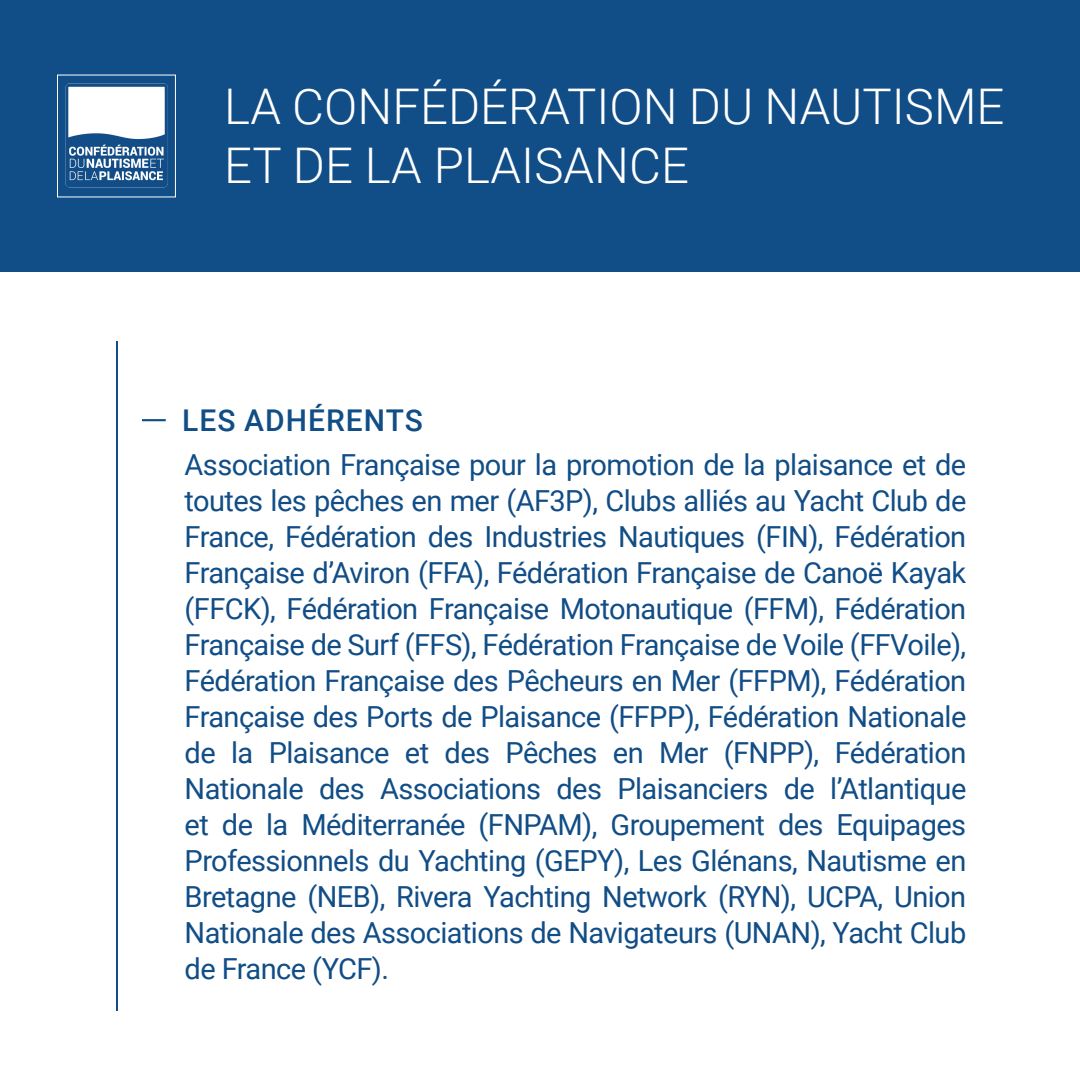
<style>
.page{position:relative;width:1080px;height:1080px;background:#fff}
.page>*{position:absolute;margin:0;border:0;box-sizing:border-box;transform-origin:0 0}
.t1{font:300 49.2px/59px "Roboto";color:#fff}
.t2{font:500 30px "Roboto";letter-spacing:.035em;color:#114d86}
.t3{font:29px/36px "Roboto";letter-spacing:-.02em;color:#114d86;text-align:justify}
</style>
<div class="page">
<div style="left:0;top:0;width:1080px;height:272px;background:#114d86"></div>
<hr style="left:116px;top:341px;width:2px;height:670px;background:#114d86">
<hr style="left:142px;top:419px;width:24px;height:2px;background:#114d86">
<img style="left:65px;top:83px;width:103px;height:105px">
<div style="left:57px;top:75px;width:119px;height:122px;border:1px solid #fff"></div>
<h1 class="t1" style="left:224px;top:75px;width:782px">LA CONFÉDÉRATION DU NAUTISME<br>ET DE LA PLAISANCE</h1>
<p class="t2" style="left:182px;top:399px;width:242px">LES ADHÉRENTS</p>
<p class="t3" style="left:185px;top:446px;width:783px">Association Française pour la promotion de la plaisance et de toutes les pêches en mer (AF3P), Clubs alliés au Yacht Club de France, Fédération des Industries Nautiques (FIN), Fédération Française d’Aviron (FFA), Fédération Française de Canoë Kayak (FFCK), Fédération Française Motonautique (FFM), Fédération Française de Surf (FFS), Fédération Française de Voile (FFVoile), Fédération Française des Pêcheurs en Mer (FFPM), Fédération Française des Ports de Plaisance (FFPP), Fédération Nationale de la Plaisance et des Pêches en Mer (FNPP), Fédération Nationale des Associations des Plaisanciers de l’Atlantique et de la Méditerranée (FNPAM), Groupement des Equipages Professionnels du Yachting (GEPY), Les Glénans, Nautisme en Bretagne (NEB), Rivera Yachting Network (RYN), UCPA, Union Nationale des Associations de Navigateurs (UNAN), Yacht Club de France (YCF).</p>
</div>
